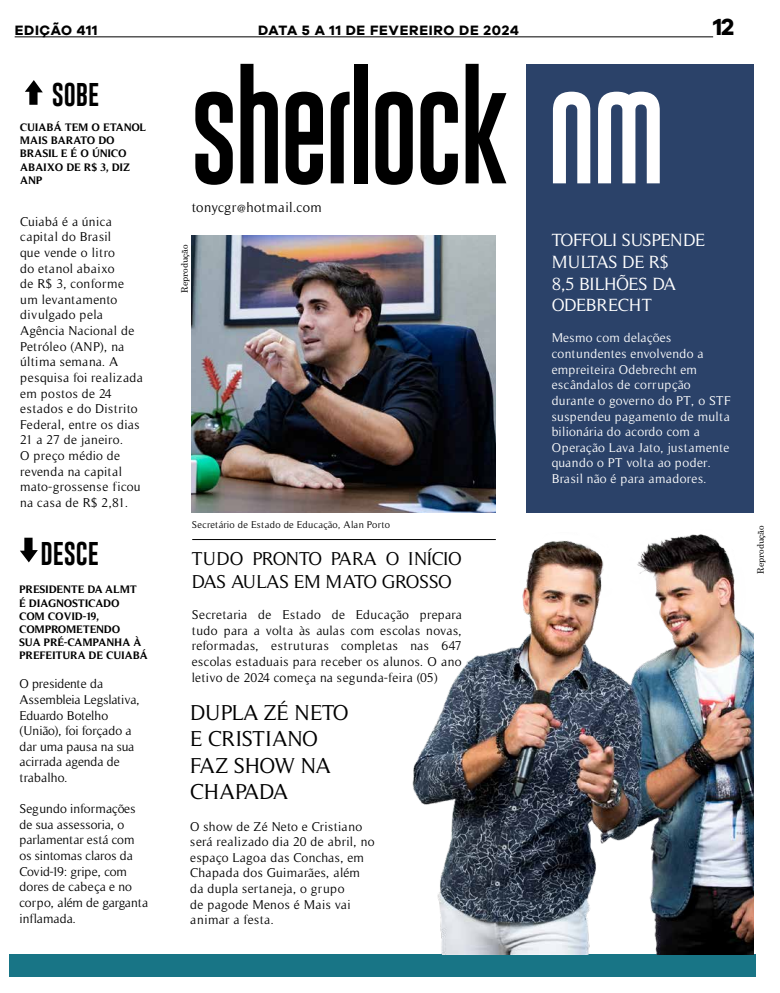
<style>
.page{position:relative;width:780px;height:993px;background:#fff}
.page>*{position:absolute;margin:0;border:0;box-sizing:border-box;transform-origin:0 0}
.t1{font:94.1px "Gobold Uplow";letter-spacing:-.025em;color:#000}
.t2{font:24px "Gobold Uplow";color:#000}
.t3{font:700 24px "Galyon";color:#000}
.t4{font:22px/26.4px "Timeless";letter-spacing:-.025em;color:#000}
.t5{font:19px/22.8px "Timeless";letter-spacing:-.025em;color:#000}
.t6{font:18px/21.6px "Timeless";letter-spacing:-.025em;color:#fff}
.t7{font:700 14px "Galyon";letter-spacing:.05em;color:#000}
.t8{font:14px "Timeless";letter-spacing:.025em;color:#000}
.t9{font:13px/15.6px "Timeless";letter-spacing:.015em;color:#000}
.t10{font:13px/15.6px "Timeless";letter-spacing:.025em;color:#fff}
.t11{font:700 11px/13.2px "Timeless";color:#000}
.t12{font:10px "Timeless";letter-spacing:.03em;color:#000}
.t13{font:9px "Century";color:#000}
.s1{color:#fff}
</style>
<div class="page">
<img style="left:192px;top:235px;width:304px;height:277px">
<div style="left:526px;top:64px;width:227px;height:448px;background:#2b4269"></div>
<div style="left:9px;top:953px;width:746px;height:23px;background:#187586"></div>
<hr style="left:15px;top:36px;width:698px;height:1px;background:#000">
<hr style="left:192px;top:539px;width:304px;height:1px;background:#000">
<svg style="left:25px;top:80px;width:18px;height:25px"></svg>
<svg style="left:20px;top:537px;width:18px;height:25px"></svg>
<img style="left:406px;top:534px;width:347px;height:419px">
<p class="t7" style="left:15px;top:21px;width:85px">EDIÇÃO 411</p>
<p class="t7" style="left:258px;top:21px;width:262px">DATA 5 A 11 DE FEVEREIRO DE 2024</p>
<h2 class="t3" style="left:713px;top:12px;width:23px">12</h2>
<h2 class="t2" style="left:52px;top:75px;width:49px">SOBE</h2>
<p class="t11" style="left:20px;top:120px;width:128px">CUIABÁ TEM O ETANOL<br>MAIS BARATO DO<br>BRASIL E É O ÚNICO<br>ABAIXO DE R$ 3, DIZ<br>ANP</p>
<p class="t9" style="left:20px;top:213px;width:124px">Cuiabá é a única capital do Brasil<br>que vende o litro<br>do etanol abaixo<br>de R$ 3, conforme um levantamento divulgado pela<br>Agência Nacional de<br>Petróleo (ANP), na última semana. A pesquisa foi realizada em postos de 24 estados e do Distrito<br>Federal, entre os dias<br>21 a 27 de janeiro.<br>O preço médio de revenda na capital mato-grossense ficou na casa de R$ 2,81.</p>
<h1 class="t1" style="left:190px;top:64px;width:476px">SHERLOCK <span class="s1">NM</span></h1>
<p class="t8" style="left:192px;top:199px;width:131px">tonycgr@hotmail.com</p>
<p class="t13" style="left:177px;top:293px;width:50px;rotate:-90deg">Reprodução</p>
<p class="t12" style="left:192px;top:518px;width:200px">Secretário de Estado de Educação, Alan Porto</p>
<h3 class="t6" style="left:551px;top:229px;width:155px">TOFFOLI SUSPENDE<br>MULTAS DE R$<br>8,5 BILHÕES DA<br>ODEBRECHT</h3>
<p class="t10" style="left:551px;top:330px;width:180px">Mesmo com delações contundentes envolvendo a empreiteira Odebrecht em escândalos de corrupção durante o governo do PT, o STF suspendeu pagamento de multa bilionária do acordo com a<br>Operação Lava Jato, justamente quando o PT volta ao poder.<br>Brasil não é para amadores.</p>
<h2 class="t2" style="left:40px;top:534px;width:60px">DESCE</h2>
<h3 class="t5" style="left:192px;top:547px;width:271px">TUDO PRONTO PARA O INÍCIO<br>DAS AULAS EM MATO GROSSO</h3>
<p class="t9" style="left:192px;top:607px;width:271px;text-align:justify">Secretaria de Estado de Educação prepara tudo para a volta às aulas com escolas novas, reformadas, estruturas completas nas 647 escolas estaduais para receber os alunos. O ano letivo de 2024 começa na segunda-feira (05)</p>
<p class="t11" style="left:19px;top:582px;width:130px">PRESIDENTE DA ALMT<br>É DIAGNOSTICADO<br>COM COVID-19,<br>COMPROMETENDO<br>SUA PRÉ-CAMPANHA À<br>PREFEITURA DE CUIABÁ</p>
<p class="t9" style="left:19px;top:676px;width:122px">O presidente da<br>Assembleia Legslativa,<br>Eduardo Botelho (União), foi forçado a dar uma pausa na sua acirrada agenda de trabalho.</p>
<p class="t9" style="left:19px;top:800px;width:130px">Segundo informações de sua assessoria, o parlamentar está com os sintomas claros da<br>Covid-19: gripe, com dores de cabeça e no corpo, além de garganta inflamada.</p>
<h3 class="t4" style="left:190px;top:699px;width:160px">DUPLA ZÉ NETO<br>E CRISTIANO<br>FAZ SHOW NA<br>CHAPADA</h3>
<p class="t9" style="left:190px;top:818px;width:186px">O show de Zé Neto e Cristiano será realizado dia 20 de abril, no espaço Lagoa das Conchas, em<br>Chapada dos Guimarães, além da dupla sertaneja, o grupo<br>de pagode Menos é Mais vai animar a festa.</p>
<p class="t13" style="left:752px;top:573px;width:50px;rotate:-90deg">Reprodução</p>
</div>
